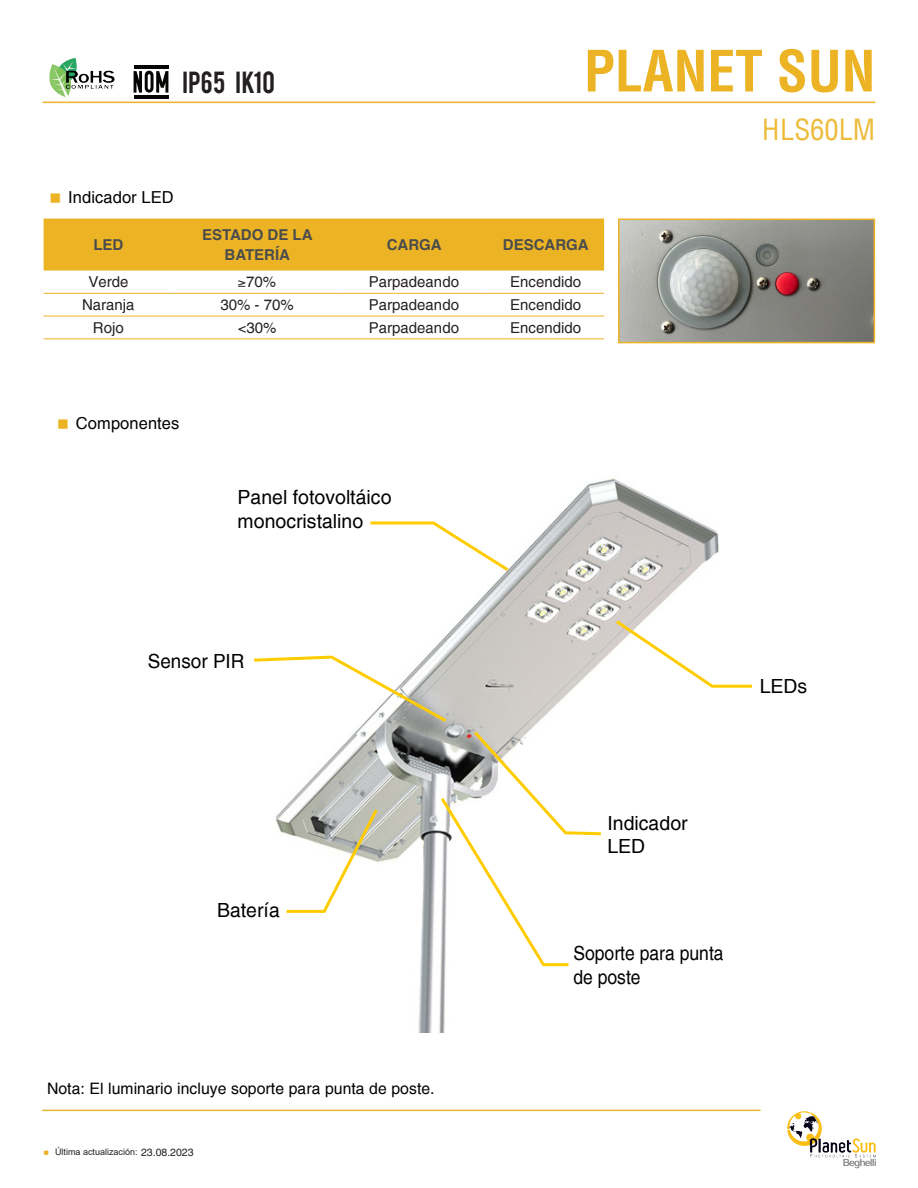
<style>
.page{position:relative;width:918px;height:1188px;background:#fff}
.page>*{position:absolute;margin:0;border:0;box-sizing:border-box;transform-origin:0 0}
.t1{font:700 condensed 55.5px "Helvetica LT";color:#ecb424}
.t2{font:condensed 28.5px "Helvetica";color:#ecb424}
.t3{font:24px "Bebas";letter-spacing:.02em;color:#241f21}
.t4{font:19.5px/23.4px "Helvetica";color:#000}
.t5{font:19.5px/23.4px "Helvetica";color:#000;scale:.9 1}
.t6{font:16.5px "Helvetica";letter-spacing:.005em;color:#000}
.Descripcion_sin_bull{font:15.75px "Helvetica";letter-spacing:.005em;color:#000}
.t7{font:15px "Helvetica";color:#241f21}
.t8{font:700 15px/19.5px "Helvetica";color:#4b4c4d;text-align:center}
.t9{font:9px "Arial";color:#231f20}
.s1{font-family:"Helvetica";font-size:10.5px;color:#241f21}
</style>
<div class="page">
<hr style="left:43px;top:102px;width:832px;height:1px;background:#ecb424">
<img style="left:787px;top:1111px;width:88px;height:58px">
<div style="left:44px;top:219px;width:560px;height:52px;background:#ecb424"></div>
<hr style="left:44px;top:293px;width:129px;height:1px;background:#ecb424">
<hr style="left:173px;top:293px;width:168px;height:1px;background:#ecb424">
<hr style="left:341px;top:293px;width:146px;height:1px;background:#ecb424">
<hr style="left:487px;top:293px;width:117px;height:1px;background:#ecb424">
<hr style="left:44px;top:316px;width:129px;height:1px;background:#ecb424">
<hr style="left:173px;top:316px;width:168px;height:1px;background:#ecb424">
<hr style="left:341px;top:316px;width:146px;height:1px;background:#ecb424">
<hr style="left:487px;top:316px;width:117px;height:1px;background:#ecb424">
<hr style="left:44px;top:338px;width:129px;height:1px;background:#ecb424">
<hr style="left:173px;top:338px;width:168px;height:1px;background:#ecb424">
<hr style="left:341px;top:338px;width:146px;height:1px;background:#ecb424">
<hr style="left:487px;top:338px;width:117px;height:1px;background:#ecb424">
<img style="left:621px;top:222px;width:251px;height:118px">
<div style="left:618px;top:219px;width:257px;height:124px;border:2px solid #ecb424"></div>
<img style="left:43px;top:58px;width:79px;height:44px">
<hr style="left:134px;top:65px;width:34px;height:3px;background:#040503">
<hr style="left:134px;top:95px;width:34px;height:3px;background:#040503">
<svg style="left:134px;top:71px;width:34px;height:22px"></svg>
<hr style="left:43px;top:1110px;width:718px;height:1px;background:#ecb424">
<img style="left:275px;top:478px;width:444px;height:554px">
<svg style="left:370px;top:521px;width:138px;height:50px"></svg>
<svg style="left:616px;top:620px;width:136px;height:68px"></svg>
<svg style="left:254px;top:656px;width:192px;height:66px"></svg>
<svg style="left:287px;top:809px;width:91px;height:104px"></svg>
<svg style="left:441px;top:732px;width:160px;height:234px"></svg>
<h3 class="t3" style="left:182px;top:65px;width:94px">IP65 IK10</h3>
<p class="t6" style="left:68px;top:188px;width:107px">Indicador LED</p>
<h1 class="t1" style="left:584px;top:36px;width:293px">PLANET SUN</h1>
<h2 class="t2" style="left:763px;top:111px;width:114px">HLS60LM</h2>
<p class="t8" style="left:93px;top:235px;width:32px">LED</p>
<p class="t8" style="left:202px;top:226px;width:112px">ESTADO DE LA<br>BATERÍA</p>
<p class="t8" style="left:387px;top:235px;width:56px">CARGA</p>
<p class="t8" style="left:503px;top:235px;width:87px">DESCARGA</p>
<p class="t7" style="left:88px;top:273px;width:42px">Verde</p>
<p class="t7" style="left:238px;top:273px;width:40px">≥70%</p>
<p class="t7" style="left:369px;top:273px;width:92px">Parpadeando</p>
<p class="t7" style="left:510px;top:273px;width:72px">Encendido</p>
<p class="t7" style="left:82px;top:296px;width:54px">Naranja</p>
<p class="t7" style="left:220px;top:296px;width:75px">30% - 70%</p>
<p class="t7" style="left:369px;top:296px;width:92px">Parpadeando</p>
<p class="t7" style="left:510px;top:296px;width:72px">Encendido</p>
<p class="t7" style="left:93px;top:319px;width:32px">Rojo</p>
<p class="t7" style="left:238px;top:319px;width:40px">&lt;30%</p>
<p class="t7" style="left:369px;top:319px;width:92px">Parpadeando</p>
<p class="t7" style="left:510px;top:319px;width:72px">Encendido</p>
<p class="t6" style="left:76px;top:414px;width:105px">Componentes</p>
<h3 class="t4" style="left:238px;top:486px;width:155px">Panel fotovoltáico monocristalino</h3>
<h3 class="t4" style="left:148px;top:650px;width:98px">Sensor PIR</h3>
<h3 class="t4" style="left:217px;top:899px;width:64px">Batería</h3>
<p class="Descripcion_sin_bull" style="left:47px;top:1080px;width:389px">Nota: El luminario incluye soporte para punta de poste.</p>
<p class="t9" style="left:55px;top:1145px;width:140px">Última actualización: <span class="s1">23.08.2023</span></p>
<h3 class="t4" style="left:760px;top:674px;width:49px">LEDs</h3>
<h3 class="t4" style="left:607px;top:811px;width:82px">Indicador<br>LED</h3>
<h3 class="t5" style="left:573px;top:942px;width:168px">Soporte para punta de poste</h3>
</div>
